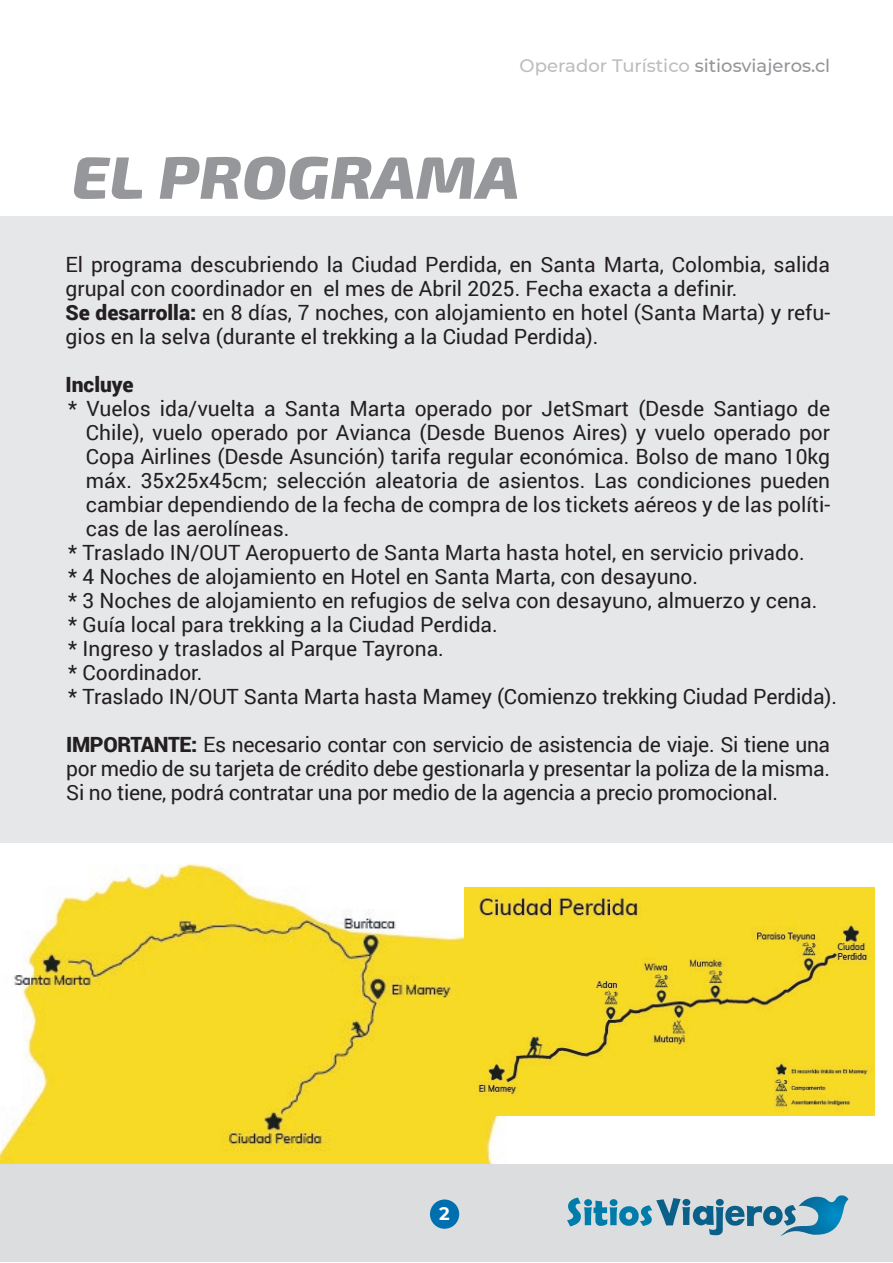
<style>
.page{position:relative;width:893px;height:1263px;background:#fff}
.page>*{position:absolute;margin:0;border:0;box-sizing:border-box;transform-origin:0 0}
.t1{font:italic 800 59.85px "Exo 2";color:#95979a;scale:1.09 1}
.t2{font:21px/24px "Roboto";color:#231f20}
.t3{font:900 21px "Roboto";color:#231f20}
.t4{font:500 18px "Montserrat";color:#bcbdc0}
.t5{font:700 18px "Montserrat";color:#fff}
.s1{color:#939598}
.s2{font-weight:900}
</style>
<div class="page">
<img style="left:0;top:863px;width:562px;height:301px">
<img style="left:464px;top:887px;width:411px;height:228px">
<div style="left:0;top:216px;width:893px;height:627px;background:#e6e7e9"></div>
<div style="left:0;top:1164px;width:893px;height:98px;background:#dcdddf"></div>
<div style="left:430px;top:1199px;width:29px;height:30px;background:#006fb0;border-radius:50%"></div>
<svg style="left:567px;top:1195px;width:281px;height:41px"></svg>
<p class="t4" style="left:520px;top:53px;width:312px">Operador Turístico <span class="s1">sitiosviajeros.cl</span></p>
<h1 class="t1" style="left:72px;top:141px;width:412px">EL PROGRAMA</h1>
<p class="t2" style="left:66px;top:252px;width:766px">El programa descubriendo la Ciudad Perdida, en Santa Marta, Colombia, salida grupal con coordinador en el mes de Abril 2025. Fecha exacta a definir.<br><span class="s2">Se desarrolla:</span> en 8 días, 7 noches, con alojamiento en hotel (Santa Marta) y refu&shy;gios en la selva (durante el trekking a la Ciudad Perdida).</p>
<p class="t3" style="left:66px;top:370px;width:70px">Incluye</p>
<p class="t2" style="left:68px;top:396px;width:763px">* Vuelos ida/vuelta a Santa Marta operado por JetSmart (Desde Santiago de</p>
<p class="t2" style="left:86px;top:420px;width:746px">Chile), vuelo operado por Avianca (Desde Buenos Aires) y vuelo operado por</p>
<p class="t2" style="left:86px;top:444px;width:746px">Copa Airlines (Desde Asunción) tarifa regular económica. Bolso de mano 10kg</p>
<p class="t2" style="left:86px;top:468px;width:746px">máx. 35x25x45cm; selección aleatoria de asientos. Las condiciones pueden</p>
<p class="t2" style="left:86px;top:492px;width:746px">cambiar dependiendo de la fecha de compra de los tickets aéreos y de las políti-</p>
<p class="t2" style="left:86px;top:516px;width:205px">cas de las aerolíneas.</p>
<p class="t2" style="left:68px;top:540px;width:738px">* Traslado IN/OUT Aeropuerto de Santa Marta hasta hotel, en servicio privado.</p>
<p class="t2" style="left:68px;top:564px;width:631px">* 4 Noches de alojamiento en Hotel en Santa Marta, con desayuno.</p>
<p class="t2" style="left:68px;top:588px;width:750px">* 3 Noches de alojamiento en refugios de selva con desayuno, almuerzo y cena.</p>
<p class="t2" style="left:68px;top:612px;width:431px">* Guía local para trekking a la Ciudad Perdida.</p>
<p class="t2" style="left:68px;top:636px;width:377px">* Ingreso y traslados al Parque Tayrona.</p>
<p class="t2" style="left:68px;top:660px;width:136px">* Coordinador.</p>
<p class="t2" style="left:68px;top:684px;width:770px">* Traslado IN/OUT Santa Marta hasta Mamey (Comienzo trekking Ciudad Perdida).</p>
<p class="t2" style="left:66px;top:732px;width:766px;text-align:justify"><span class="s2">IMPORTANTE:</span> Es necesario contar con servicio de asistencia de viaje. Si tiene una por medio de su tarjeta de crédito debe gestionarla y presentar la poliza de la misma.<br>Si no tiene, podrá contratar una por medio de la agencia a precio promocional.</p>
<p class="t5" style="left:439px;top:1200px;width:12px">2</p>
</div>
